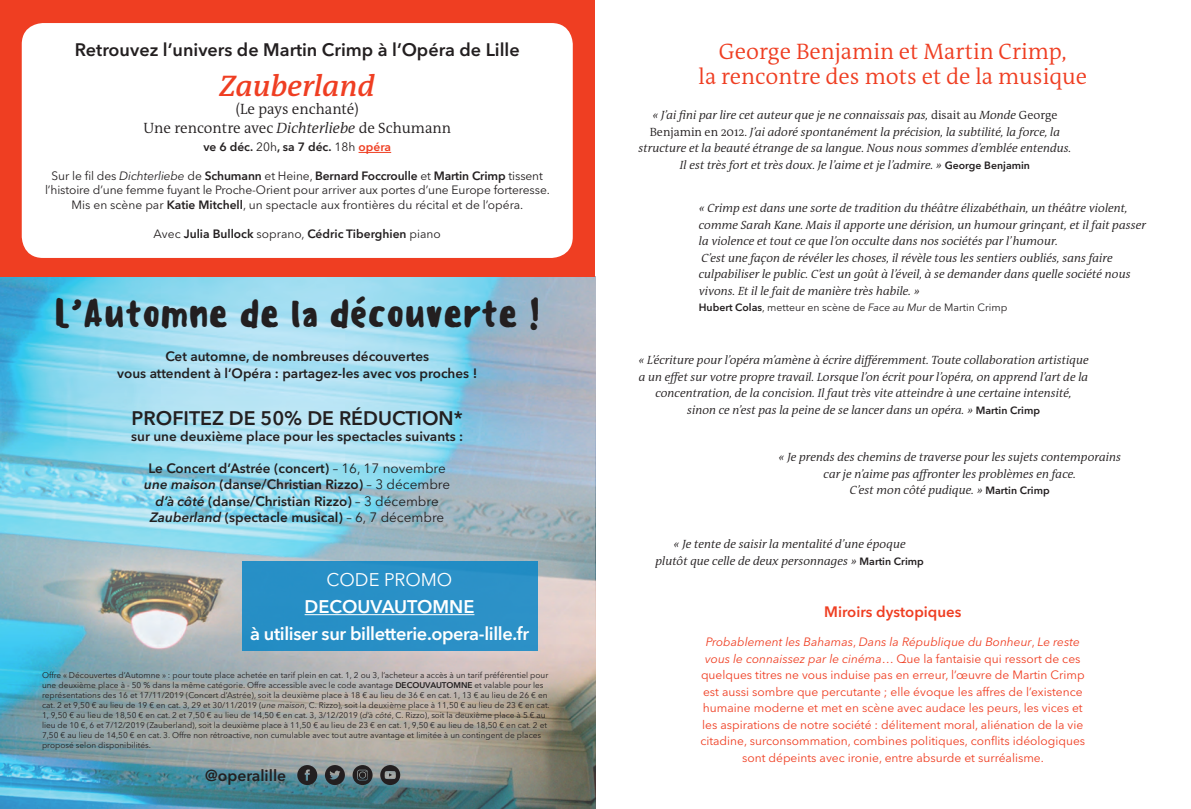
<style>
.page{position:relative;width:1191px;height:809px;background:#fff}
.page>*{position:absolute;margin:0;border:0;box-sizing:border-box;transform-origin:0 0}
.t1{font:500 37.5px "Sensei";letter-spacing:-.01em;color:#231f20}
.t2{font:italic 600 30px "The Antiqua B W6";color:#ef3e22}
.t3{font:300 22.5px/25.5px "The Antiqua B W4";color:#ef3e22;text-align:center}
.t4{font:600 19.5px "Avenir Next LT Pro";color:#231f20}
.t5{font:600 18.15px/27.3px "Avenir Next LT Pro";letter-spacing:-.02em;color:#fff;text-align:center}
.t6{font:18.15px "Avenir Next LT Pro";color:#fff}
.t7{font:600 18px "Avenir Next LT Pro";color:#231f20}
.t8{font:600 15.6px "Avenir Next LT Pro";color:#231f20}
.t9{font:300 15px/18.8px "The Antiqua B W4";color:#231f20;text-align:center}
.t10{font:600 15px "Avenir Next LT Pro";color:#ef3e22}
.t11{font:600 13.5px/16.2px "Avenir Next LT Pro";color:#231f20;text-align:center}
.t12{font:italic 300 12px/16.5px "The Antiqua B W4";color:#231f20;text-align:center}
.t13{font:12px/16.5px "Avenir Next LT Pro";color:#ef3e22;text-align:center}
.t14{font:12px/14.4px "Avenir Next LT Pro";letter-spacing:-.01em;color:#231f20;text-align:center}
.t15{font:600 12px "Avenir Next LT Pro";color:#231f20}
.t16{font:10.5px "Avenir Next LT Pro";color:#231f20}
.t17{font:8.25px/9.9px "Avenir Next LT Pro";color:#231f20}
.s1{font-style:italic}
.s2{font-weight:400}
.s3{color:#ef3e22}
.s4{font-weight:600}
.s5{font-style:normal}
.s6{font-family:"Avenir Next LT Pro";font-weight:600;font-style:normal;font-size:10.5px}
</style>
<div class="page">
<img style="left:0;top:276px;width:595px;height:532px">
<svg style="left:0;top:348px;width:595px;height:176px;background:#9ad1e5"></svg>
<svg style="left:0;top:524px;width:595px;height:175px;background:#a1b8be"></svg>
<div style="left:0;top:0;width:595px;height:276px;background:#ef3e22"></div>
<div style="left:22px;top:23px;width:551px;height:235px;background:#fff;border-radius:21px"></div>
<hr style="left:358px;top:152px;width:33px;height:1px;background:#ef3e22">
<div style="left:242px;top:561px;width:295px;height:89px;background:#2990c6"></div>
<hr style="left:304px;top:614px;width:170px;height:1px;background:#fff">
<svg style="left:297px;top:764px;width:20px;height:20px"></svg>
<svg style="left:380px;top:764px;width:20px;height:20px"></svg>
<svg style="left:325px;top:764px;width:20px;height:20px"></svg>
<svg style="left:352px;top:764px;width:20px;height:20px"></svg>
<h3 class="t7" style="left:75px;top:38px;width:446px">Retrouvez l’univers de Martin Crimp à l’Opéra de Lille</h3>
<h2 class="t2" style="left:220px;top:67px;width:157px">Zauberland</h2>
<p class="t9" style="left:143px;top:100px;width:309px">(Le pays enchanté)<br>Une rencontre avec <span class="s1">Dichterliebe</span> de Schumann</p>
<p class="t15" style="left:203px;top:140px;width:189px">ve 6 déc. <span class="s2">20h</span>, sa 7 déc. <span class="s2">18h</span> <span class="s3">opéra</span></p>
<p class="t14" style="left:45px;top:168px;width:506px">Sur le fil des <span class="s1">Dichterliebe</span> de <span class="s4">Schumann</span> et Heine, <span class="s4">Bernard Foccroulle</span> et <span class="s4">Martin Crimp</span> tissent l’histoire d’une femme fuyant le Proche-Orient pour arriver aux portes d’une Europe forteresse.<br>Mis en scène par <span class="s4">Katie Mitchell</span>, un spectacle aux frontières du récital et de l’opéra.</p>
<p class="t15" style="left:154px;top:226px;width:289px"><span class="s2">Avec</span> Julia Bullock <span class="s2">soprano,</span> Cédric Tiberghien <span class="s2">piano</span></p>
<h1 class="t1" style="left:55px;top:288px;width:487px">L’Automne de la découverte !</h1>
<p class="t11" style="left:117px;top:348px;width:361px">Cet automne, de nombreuses découvertes<br>vous attendent à l’Opéra : partagez-les avec vos proches !</p>
<h3 class="t4" style="left:132px;top:405px;width:333px">PROFITEZ DE 50% DE RÉDUCTION*</h3>
<p class="t11" style="left:131px;top:427px;width:333px">sur une deuxième place pour les spectacles suivants :</p>
<p class="t11" style="left:144px;top:460px;width:307px">Le Concert d’Astrée (concert) <span class="s2">– 16, 17 novembre </span><span class="s1">une maison</span> (danse/Christian Rizzo) <span class="s2">– 3 décembre </span><span class="s1">d’à côté</span> (danse/Christian Rizzo) <span class="s2">– 3 décembre </span><span class="s1">Zauberland</span> (spectacle musical) <span class="s2">– 6, 7 décembre</span></p>
<h3 class="t6" style="left:327px;top:568px;width:127px">CODE PROMO</h3>
<h3 class="t5" style="left:250px;top:592px;width:280px">DECOUVAUTOMNE<br>à utiliser sur billetterie.opera-lille.fr</h3>
<p class="t17" style="left:42px;top:670px;width:509px">Offre « Découvertes d’Automne » : pour toute place achetée en tarif plein en cat. 1, 2 ou 3, l’acheteur a accès à un tarif préférentiel pour une deuxième place à - 50 % dans la même catégorie. Offre accessible avec le code avantage <span class="s4">DECOUVAUTOMNE</span> et valable pour les représentations des 16 et 17/11/2019 (Concert d’Astrée), soit la deuxième place à 18 € au lieu de 36 € en cat. 1, 13 € au lieu de 26 € en cat. 2 et 9,50 € au lieu de 19 € en cat. 3, 29 et 30/11/2019 (<span class="s1">une maison</span>, C. Rizzo), soit la deuxième place à 11,50 € au lieu de 23 € en cat.<br>1, 9,50 € au lieu de 18,50 € en cat. 2 et 7,50 € au lieu de 14,50 € en cat. 3, 3/12/2019 (<span class="s1">d’à côté</span>, C. Rizzo), soit la deuxième place à 5 € au lieu de 10 €, 6 et 7/12/2019 (Zauberland), soit la deuxième place à 11,50 € au lieu de 23 € en cat. 1, 9,50 € au lieu de 18,50 € en cat. 2 et 7,50 € au lieu de 14,50 € en cat. 3. Offre non rétroactive, non cumulable avec tout autre avantage et limitée à un contingent de places proposé selon disponibilités.</p>
<h3 class="t8" style="left:205px;top:765px;width:82px">@operalille</h3>
<h3 class="t3" style="left:698px;top:38px;width:390px">George Benjamin et Martin Crimp,<br>la rencontre des mots et de la musique</h3>
<p class="t12" style="left:638px;top:107px;width:434px">« J’ai fini par lire cet auteur que je ne connaissais pas, <span class="s5">disait au</span> Monde <span class="s5">George Benjamin en 2012.</span> J’ai adoré spontanément la précision, la subtilité, la force, la structure et la beauté étrange de sa langue. Nous nous sommes d’emblée entendus.<br>Il est très fort et très doux. Je l’aime et je l’admire. » <span class="s6">George Benjamin</span></p>
<p class="t12" style="left:699px;top:200px;width:448px;text-align:left">« Crimp est dans une sorte de tradition du théâtre élizabéthain, un théâtre violent, comme Sarah Kane. Mais il apporte une dérision, un humour grinçant, et il fait passer la violence et tout ce que l’on occulte dans nos sociétés par l’humour.<br>C’est une façon de révéler les choses, il révèle tous les sentiers oubliés, sans faire culpabiliser le public. C’est un goût à l’éveil, à se demander dans quelle société nous vivons. Et il le fait de manière très habile. »</p>
<p class="t16" style="left:699px;top:301px;width:310px"><span class="s4">Hubert Colas</span>, metteur en scène de <span class="s1">Face au Mur</span> de Martin Crimp</p>
<p class="t12" style="left:638px;top:352px;width:452px">« L’écriture pour l’opéra m’amène à écrire différemment. Toute collaboration artistique a un effet sur votre propre travail. Lorsque l’on écrit pour l’opéra, on apprend l’art de la concentration, de la concision. Il faut très vite atteindre à une certaine intensité,<br>sinon ce n’est pas la peine de se lancer dans un opéra. » <span class="s6">Martin Crimp</span></p>
<p class="t12" style="left:778px;top:449px;width:344px">« Je prends des chemins de traverse pour les sujets contemporains car je n’aime pas affronter les problèmes en face.<br>C’est mon côté pudique. » <span class="s6">Martin Crimp</span></p>
<p class="t12" style="left:655px;top:536px;width:270px">« Je tente de saisir la mentalité d’une époque<br>plutôt que celle de deux personnages » <span class="s6">Martin Crimp</span></p>
<p class="t10" style="left:824px;top:602px;width:139px">Miroirs dystopiques</p>
<p class="t13" style="left:700px;top:633px;width:386px"><span class="s1">Probablement les Bahamas</span>, <span class="s1">Dans la République du Bonheur</span>, <span class="s1">Le reste vous le connaissez par le cinéma</span>… Que la fantaisie qui ressort de ces quelques titres ne vous induise pas en erreur, l’œuvre de Martin Crimp est aussi sombre que percutante ; elle évoque les affres de l’existence humaine moderne et met en scène avec audace les peurs, les vices et les aspirations de notre société : délitement moral, aliénation de la vie citadine, surconsommation, combines politiques, conflits idéologiques sont dépeints avec ironie, entre absurde et surréalisme.</p>
</div>
